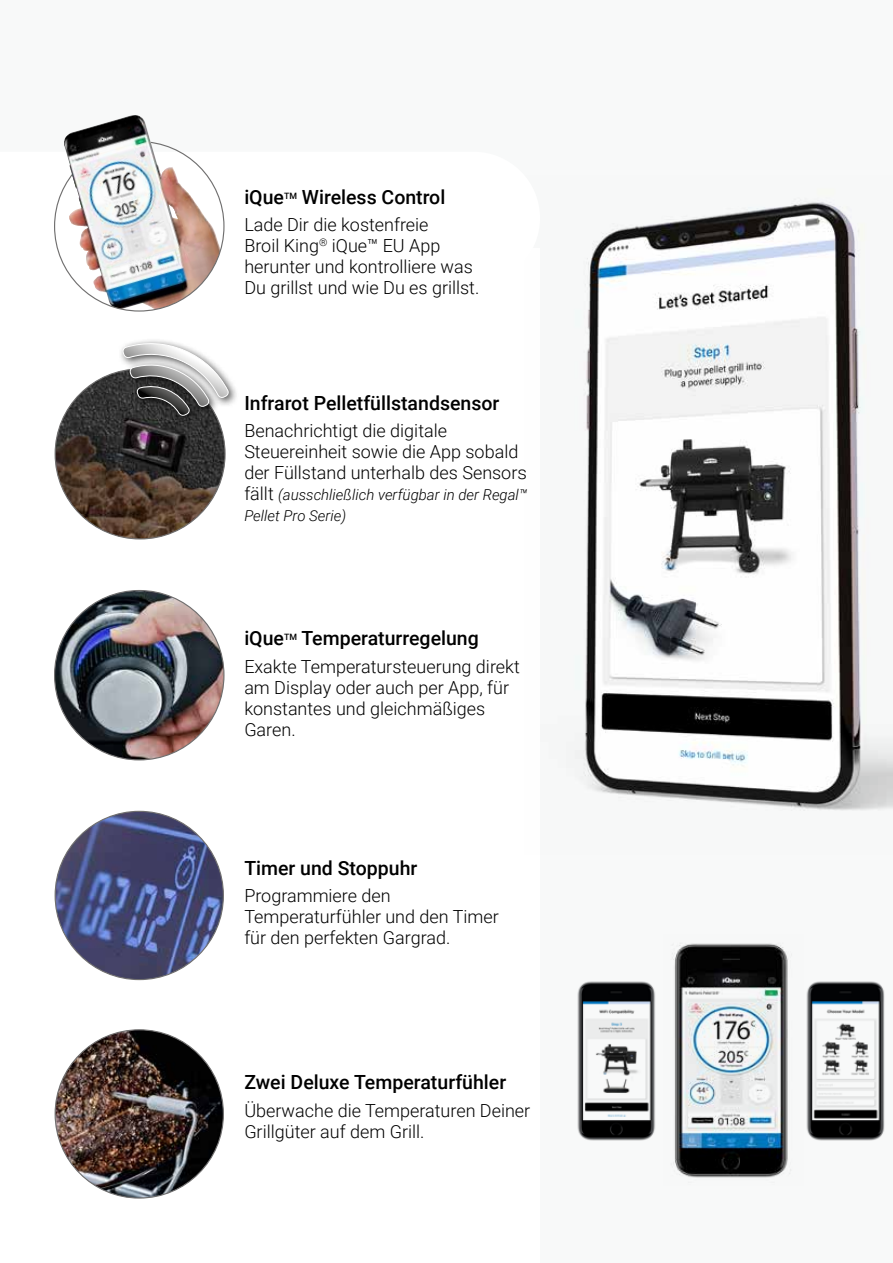
<style>
.page{position:relative;width:893px;height:1263px;background:#fff}
.page>*{position:absolute;margin:0;border:0;box-sizing:border-box;transform-origin:0 0}
.t1{font:500 19.5px "Roboto";color:#000}
.t2{font:300 18px/21px "Roboto";color:#000}
.t3{font:italic 300 15px/21px "Roboto";color:#000}
.t4{font:500 8.7px "Roboto";color:#000}
.s1{font-style:normal;font-size:18px}
</style>
<div class="page">
<div style="left:540px;top:0;width:353px;height:1263px;background:#f8f9f9"></div>
<img style="left:55px;top:1030px;width:168px;height:168px;border-radius:84px">
<img style="left:55px;top:811px;width:168px;height:168px;border-radius:84px">
<img style="left:55px;top:590px;width:169px;height:170px;border-radius:85px">
<img style="left:55px;top:369px;width:170px;height:170px;border-radius:85px">
<div style="left:118px;top:338px;width:121px;height:88px;background:#000;opacity:.75"></div>
<svg style="left:121px;top:341px;width:109px;height:76px"></svg>
<img style="left:672px;top:943px;width:119px;height:235px">
<img style="left:577px;top:981px;width:78px;height:160px">
<img style="left:806px;top:981px;width:79px;height:160px">
<img style="left:583px;top:202px;width:310px;height:608px">
<img style="left:592px;top:204px;width:232px;height:53px">
<div style="left:0;top:0;width:893px;height:174px;background:#f8f9f9"></div>
<img style="left:69px;top:172px;width:152px;height:138px">
<img style="left:64px;top:115px;width:141px;height:156px">
<p class="t1" style="left:244px;top:183px;width:41px">iQue</p>
<p class="t4" style="left:284px;top:190px;width:14px">TM</p>
<p class="t1" style="left:302px;top:183px;width:145px">Wireless Control</p>
<p class="t2" style="left:244px;top:214px;width:237px">Lade Dir die kostenfreie<br>Broil King<sup>®</sup> iQue™ EU App herunter und kontrolliere was<br>Du grillst und wie Du es grillst.</p>
<p class="t1" style="left:244px;top:389px;width:257px">Infrarot Pelletfüllstandsensor</p>
<p class="t2" style="left:244px;top:420px;width:284px">Benachrichtigt die digitale<br>Steuereinheit sowie die App sobald der Füllstand unterhalb des Sensors</p>
<p class="t3" style="left:244px;top:484px;width:285px"><span class="s1">fällt</span> (ausschließlich verfügbar in der Regal™<br>Pellet Pro Serie)</p>
<p class="t1" style="left:244px;top:625px;width:41px">iQue</p>
<p class="t4" style="left:284px;top:631px;width:14px">TM</p>
<p class="t1" style="left:301px;top:625px;width:179px">Temperaturregelung</p>
<p class="t2" style="left:244px;top:655px;width:277px">Exakte Temperatursteuerung direkt am Display oder auch per App, für konstantes und gleichmäßiges<br>Garen.</p>
<p class="t1" style="left:244px;top:854px;width:175px">Timer und Stoppuhr</p>
<p class="t2" style="left:244px;top:885px;width:256px">Programmiere den<br>Temperaturfühler und den Timer für den perfekten Gargrad.</p>
<p class="t1" style="left:244px;top:1069px;width:263px">Zwei Deluxe Temperaturfühler</p>
<p class="t2" style="left:244px;top:1099px;width:287px">Überwache die Temperaturen Deiner<br>Grillgüter auf dem Grill.</p>
</div>
